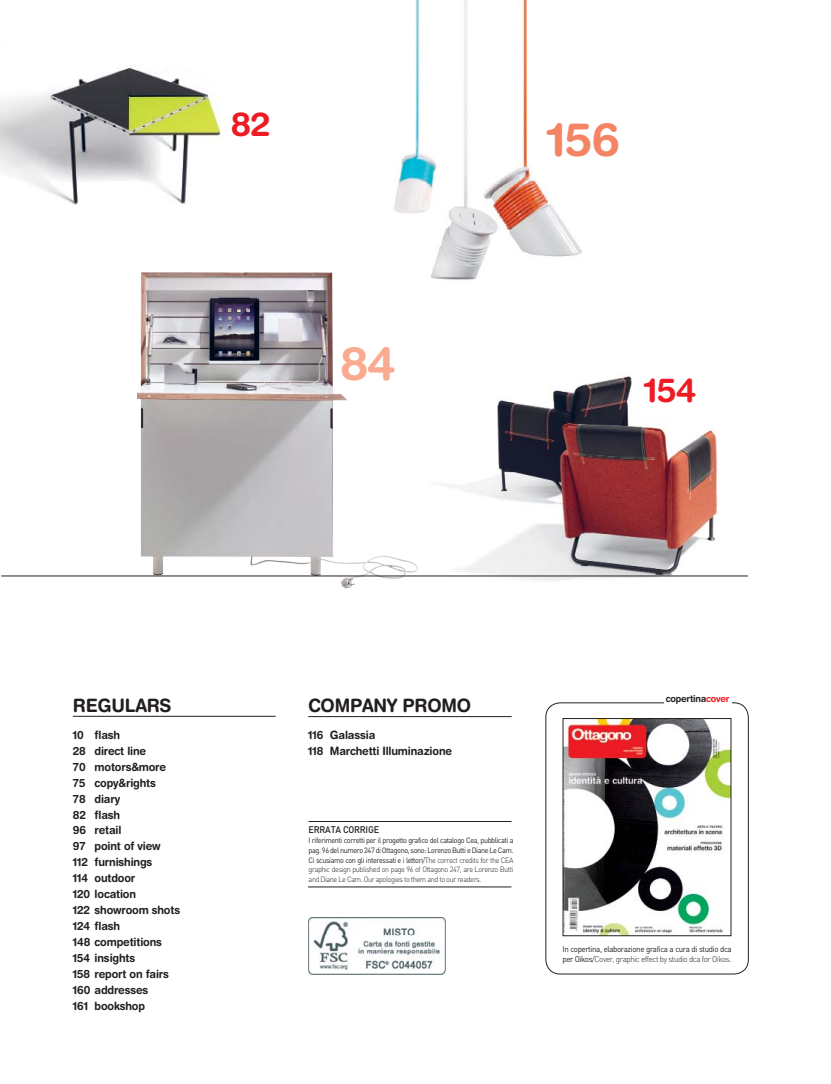
<style>
.page{position:relative;width:831px;height:1084px;background:#fff}
.page>*{position:absolute;margin:0;border:0;box-sizing:border-box;transform-origin:0 0}
.t1{font:700 46.35px "Helvetica Rounded";color:#f58465}
.t2{font:700 46.35px "Helvetica Rounded";color:#f9aa8f}
.t3{font:700 33.3px "Helvetica Rounded";color:#ed1c24}
.t4{font:700 18.45px "Helvetica Rounded";letter-spacing:-.015em;color:#231f20;scale:.95 1}
.t5{font:700 11.4px/15.9px "Helvetica Rounded";letter-spacing:-.015em;color:#231f20;scale:.95 1}
.t6{font:700 9.6px "Helvetica Rounded";letter-spacing:-.025em;color:#231f20;scale:.95 1}
.t7{font:500 9.6px "DIN";letter-spacing:-.025em;color:#231f20;scale:.95 1}
.t8{font:8.25px/10.2px "DIN";letter-spacing:-.045em;color:#231f20;scale:.95 1}
.t9{font:7.65px/9.6px "DIN";letter-spacing:-.055em;color:#231f20;text-align:justify;scale:.95 1}
.s1{font-weight:300}
.s2{color:#ed1c24}
</style>
<div class="page">
<img style="left:419px;top:376px;width:318px;height:205px">
<img style="left:137px;top:272px;width:282px;height:316px">
<img style="left:0;top:67px;width:222px;height:138px">
<img style="left:374px;top:0;width:208px;height:294px">
<hr style="left:73px;top:716px;width:202px;height:1px;background:#231f20">
<hr style="left:1px;top:575px;width:746px;height:1px;background:#231f20">
<img style="left:308px;top:917px;width:137px;height:56px">
<div style="left:545px;top:702px;width:203px;height:271px;border:1px solid #231f20;border-radius:14px"></div>
<div style="left:663px;top:694px;width:68px;height:17px;background:#fff"></div>
<img style="left:564px;top:720px;width:164px;height:213px">
<div style="left:562px;top:718px;width:168px;height:217px;border:1px solid #231f20"></div>
<hr style="left:308px;top:716px;width:203px;height:1px;background:#231f20">
<hr style="left:308px;top:821px;width:203px;height:1px;background:#231f20">
<hr style="left:308px;top:886px;width:203px;height:1px;background:#231f20">
<p class="t3" style="left:231px;top:104px;width:41px">82</p>
<p class="t2" style="left:340px;top:335px;width:57px">84</p>
<p class="t1" style="left:547px;top:112px;width:74px">156</p>
<p class="t3" style="left:644px;top:369px;width:54px">154</p>
<p class="t4" style="left:73px;top:694px;width:105px">REGULARS</p>
<p class="t5" style="left:73px;top:726px;width:114px">10 flash<br>28 direct line<br>70 motors&amp;more<br>75 copy&amp;rights<br>78 diary<br>82 flash<br>96 retail<br>97 point of view<br>112 furnishings<br>114 outdoor<br>120 location<br>122 showroom shots<br>124 flash<br>148 competitions<br>154 insights<br>158 report on fairs<br>160 addresses<br>161 bookshop</p>
<p class="t4" style="left:308px;top:694px;width:173px">COMPANY PROMO</p>
<p class="t5" style="left:308px;top:726px;width:153px">116 Galassia<br>118 Marchetti Illuminazione</p>
<p class="t7" style="left:308px;top:823px;width:76px">ERRATA CORRIGE</p>
<p class="t9" style="left:308px;top:835px;width:217px">I riferimenti corretti per il progetto grafico del catalogo Cea, pubblicati a pag. 96 del numero 247 di Ottagono, sono: Lorenzo Butti e Diane Le Cam.<br>Ci scusiamo con gli interessati e i lettori<span class="s1">/The correct credits for the CEA graphic design published on page 96 of Ottagono 247, are Lorenzo Butti and Diane Le Cam. Our apologies to them and to our readers.</span></p>
<p class="t6" style="left:665px;top:693px;width:68px">copertina<span class="s2">cover</span></p>
<p class="t8" style="left:562px;top:943px;width:179px">In copertina, elaborazione grafica a cura di studio dca per Oikos<span class="s1">/Cover, graphic effect by studio dca for Oikos.</span></p>
</div>
